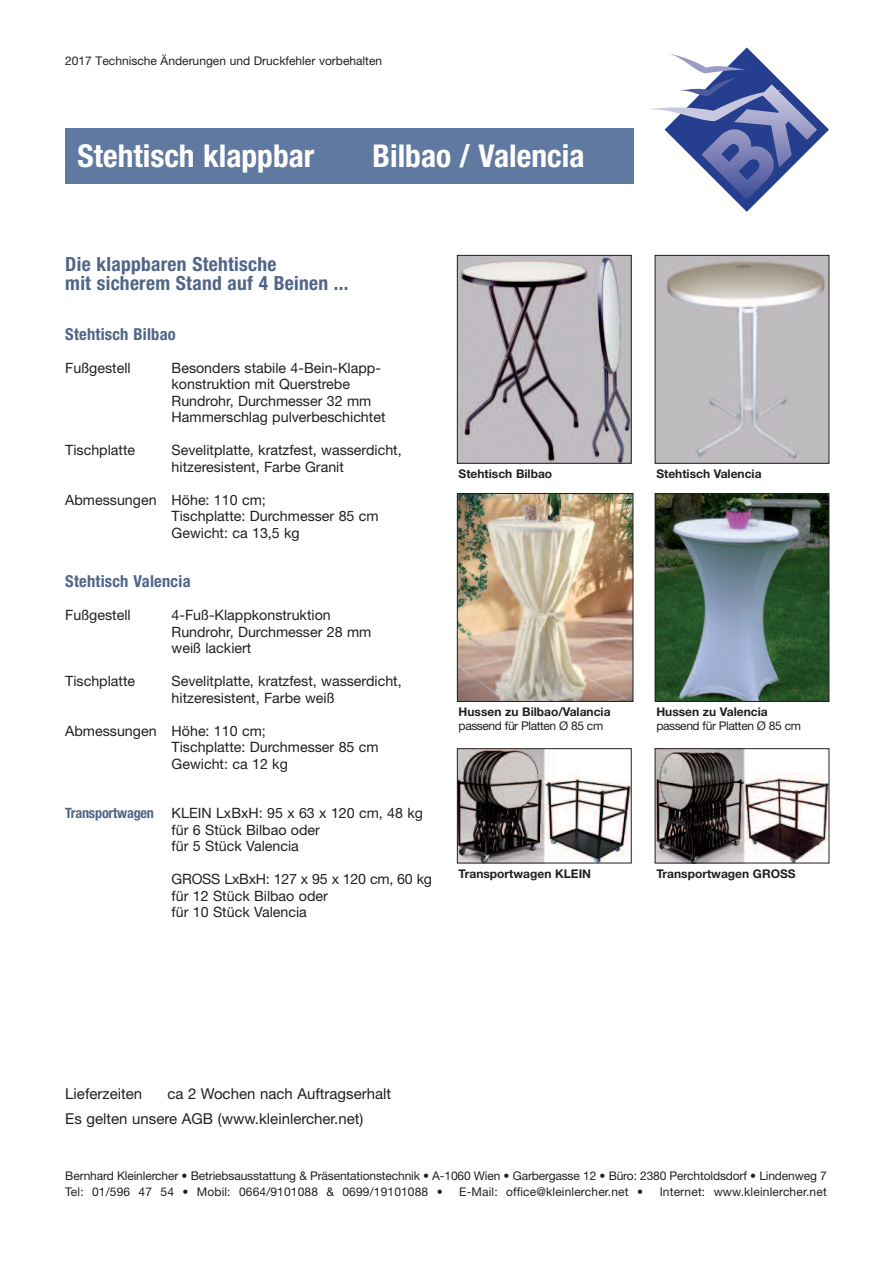
<style>
.page{position:relative;width:893px;height:1263px;background:#fff}
.page>*{position:absolute;margin:0;border:0;box-sizing:border-box;transform-origin:0 0}
.t1{font:700 condensed 31.5px "Helvetica Neue LT";color:#fff}
.t2{font:700 condensed 19.5px/19.5px "Helvetica Neue LT";letter-spacing:.015em;color:#506588}
.t3{font:700 condensed 16.5px "Helvetica Neue LT";letter-spacing:.015em;color:#506588}
.t4{font:15px/25.5px "Helvetica Neue";color:#231f20}
.t5{font:14.25px/16.5px "Helvetica Neue";color:#231f20}
.t6{font:12px/16.5px "Helvetica Neue";letter-spacing:-.01em;color:#231f20}
.t7{font:700 12px "Helvetica Neue";color:#231f20}
.t8{font:12px "Helvetica Neue";letter-spacing:.015em;color:#231f20}
.t9{font:12px "Helvetica Neue";letter-spacing:-.035em;color:#231f20}
.s1{font-family:"Helvetica Neue LT";font-weight:700;font-stretch:condensed;color:#506588}
</style>
<div class="page">
<svg style="left:648px;top:47px;width:181px;height:165px"></svg>
<img style="left:459px;top:257px;width:170px;height:204px">
<div style="left:457px;top:255px;width:174px;height:208px;border:1px solid #231f20"></div>
<img style="left:459px;top:495px;width:172px;height:205px">
<div style="left:457px;top:493px;width:176px;height:209px;border:1px solid #231f20"></div>
<img style="left:459px;top:750px;width:170px;height:111px">
<div style="left:457px;top:748px;width:174px;height:115px;border:1px solid #231f20"></div>
<img style="left:657px;top:750px;width:170px;height:111px">
<div style="left:655px;top:748px;width:174px;height:115px;border:1px solid #231f20"></div>
<img style="left:657px;top:495px;width:170px;height:205px">
<div style="left:655px;top:493px;width:174px;height:209px;border:1px solid #231f20"></div>
<img style="left:657px;top:257px;width:170px;height:204px">
<div style="left:65px;top:128px;width:569px;height:55px;background:#6079a0"></div>
<p class="t6" style="left:65px;top:54px;width:318px">2017 Technische Änderungen und Druckfehler vorbehalten</p>
<h1 class="t1" style="left:77px;top:145px;width:238px">Stehtisch klappbar</h1>
<h1 class="t1" style="left:373px;top:145px;width:213px">Bilbao / Valencia</h1>
<h2 class="t2" style="left:65px;top:256px;width:285px">Die klappbaren Stehtische<br>mit sicherem Stand auf 4 Beinen ...</h2>
<p class="t3" style="left:65px;top:328px;width:112px">Stehtisch Bilbao</p>
<p class="t5" style="left:65px;top:361px;width:67px">Fußgestell</p>
<p class="t5" style="left:172px;top:361px;width:215px">Besonders stabile 4-Bein-Klapp&shy;konstruktion mit Querstrebe<br>Rundrohr, Durchmesser 32 mm<br>Hammerschlag pulverbeschichtet</p>
<p class="t5" style="left:65px;top:443px;width:71px">Tischplatte</p>
<p class="t5" style="left:172px;top:443px;width:232px">Sevelitplatte, kratzfest, wasserdicht, hitzeresistent, Farbe Granit</p>
<p class="t5" style="left:172px;top:493px;width:209px;text-indent:-106px">Abmessungen Höhe: 110 cm;<br>Tischplatte: Durchmesser 85 cm<br>Gewicht: ca 13,5 kg</p>
<p class="t3" style="left:65px;top:575px;width:127px">Stehtisch Valencia</p>
<p class="t5" style="left:65px;top:608px;width:67px">Fußgestell</p>
<p class="t5" style="left:172px;top:608px;width:201px">4-Fuß-Klappkonstruktion<br>Rundrohr, Durchmesser 28 mm weiß lackiert</p>
<p class="t5" style="left:65px;top:674px;width:71px">Tischplatte</p>
<p class="t5" style="left:172px;top:674px;width:232px">Sevelitplatte, kratzfest, wasserdicht, hitzeresistent, Farbe weiß</p>
<p class="t5" style="left:172px;top:724px;width:209px;text-indent:-106px">Abmessungen Höhe: 110 cm;<br>Tischplatte: Durchmesser 85 cm<br>Gewicht: ca 12 kg</p>
<p class="t5" style="left:172px;top:806px;width:253px;text-indent:-106px"><span class="s1">Transportwagen</span> KLEIN LxBxH: 95 x 63 x 120 cm, 48 kg für 6 Stück Bilbao oder<br>für 5 Stück Valencia</p>
<p class="t5" style="left:172px;top:872px;width:262px">GROSS LxBxH: 127 x 95 x 120 cm, 60 kg für 12 Stück Bilbao oder<br>für 10 Stück Valencia</p>
<p class="t7" style="left:459px;top:469px;width:95px">Stehtisch Bilbao</p>
<p class="t7" style="left:656px;top:469px;width:107px">Stehtisch Valencia</p>
<p class="t7" style="left:459px;top:707px;width:153px">Hussen zu Bilbao/Valancia</p>
<p class="t9" style="left:459px;top:722px;width:146px">passend für Platten Ø 85 cm</p>
<p class="t7" style="left:656px;top:707px;width:113px">Hussen zu Valencia</p>
<p class="t9" style="left:656px;top:722px;width:146px">passend für Platten Ø 85 cm</p>
<p class="t7" style="left:459px;top:869px;width:134px">Transportwagen KLEIN</p>
<p class="t7" style="left:656px;top:869px;width:141px">Transportwagen GROSS</p>
<p class="t4" style="left:65px;top:1082px;width:78px">Lieferzeiten</p>
<p class="t4" style="left:65px;top:1082px;width:327px;text-indent:102px">ca 2 Wochen nach Auftragserhalt<br>Es gelten unsere AGB (www.kleinlercher.net)</p>
<p class="t6" style="left:65px;top:1168px;width:763px">Bernhard Kleinlercher • Betriebsausstattung &amp; Präsentationstechnik • A-1060 Wien • Garbergasse 12 • Büro: 2380 Perchtoldsdorf • Lindenweg 7<br>Tel: 01/596 47 54 • Mobil: 0664/9101088 &amp; 0699/19101088 •</p>
<p class="t8" style="left:459px;top:1187px;width:185px">E-Mail: office@kleinlercher.net •</p>
<p class="t8" style="left:660px;top:1187px;width:169px">Internet: www.kleinlercher.net</p>
</div>
